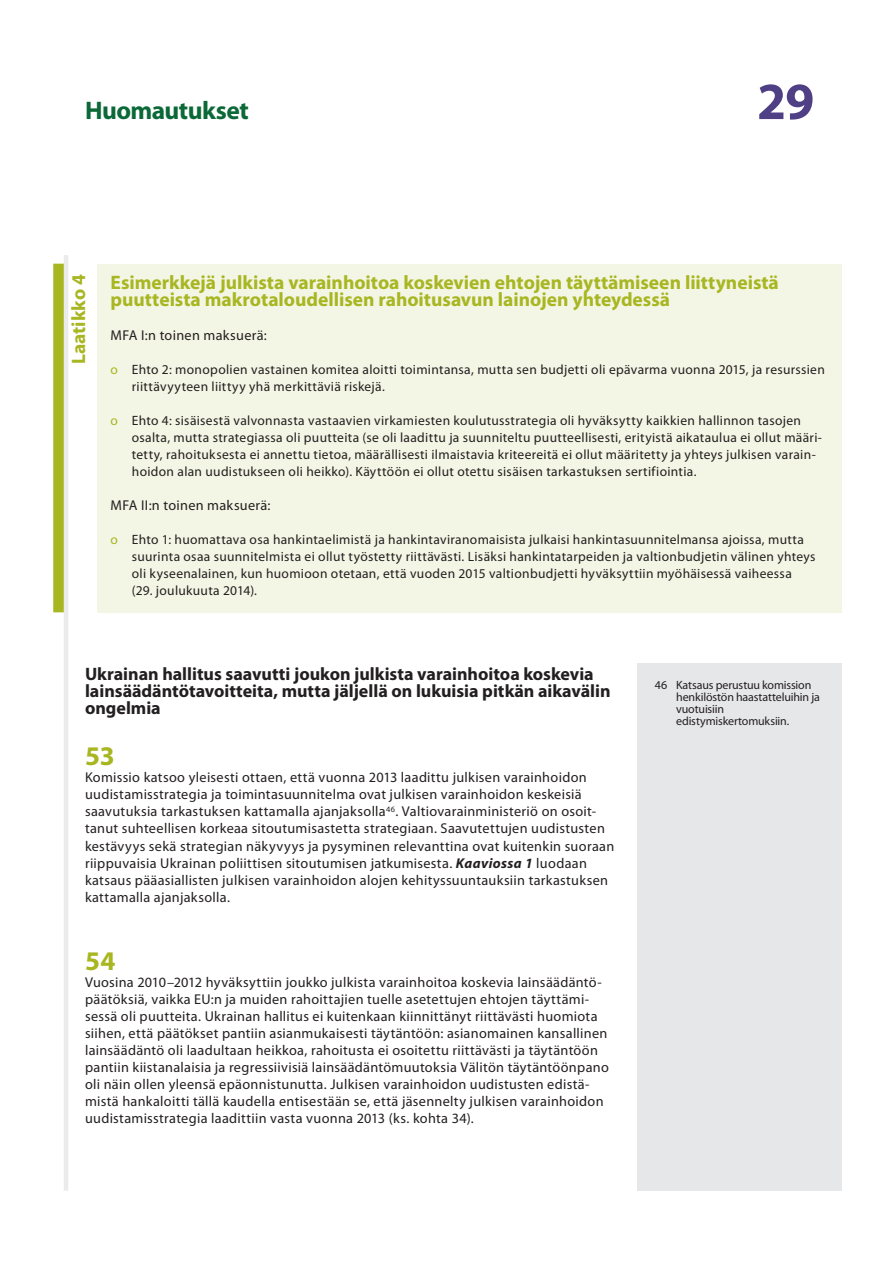
<style>
.page{position:relative;width:893px;height:1263px;background:#fff}
.page>*{position:absolute;margin:0;border:0;box-sizing:border-box;transform-origin:0 0}
.t1{font:700 52.5px "Myriad Pro";color:#4f4085}
.E_05_-_CHAP__1__TEXT{font:700 27px "Myriad Pro";color:#a7b621}
.t2{font:700 25.5px "Myriad Pro";letter-spacing:-.02em;color:#0b6938}
.F_02_-_BOX_TITRE_COL{font:700 19.5px/17px "Myriad Pro";color:#a7b621}
.F_01_-_GREEN_BOX_NUM{font:700 19.5px "Myriad Pro";letter-spacing:-.005em;color:#a7b621}
.E_04_-_CHAP__TITRE_B{font:700 18px/17px "Myriad Pro";color:#231f20}
.E_05_-_CHAP__1__TEXT-2{font:14.25px/17px "Myriad Pro";letter-spacing:.02em;color:#231f20}
.F_04_-_BOX_TEXTE{font:14.25px "Myriad Pro";letter-spacing:.025em;color:#231f20}
.t3{font:13.5px/17px "Myriad Pro";letter-spacing:.025em;color:#231f20}
.E_08_-_CHAP__FOOTNOT{font:12px/12px "Myriad Pro";letter-spacing:-.015em;color:#231f20}
.s1{color:#a7b621}
.s2{font-weight:700;font-style:italic}
</style>
<div class="page">
<hr style="left:64px;top:255px;width:4px;height:936px;background:#ebebeb">
<div style="left:638px;top:663px;width:204px;height:528px;background:#e6e7e9"></div>
<div style="left:53px;top:264px;width:11px;height:348px;background:#a7b621"></div>
<div style="left:98px;top:264px;width:744px;height:348px;background:#f4f6e5"></div>
<h3 class="t2" style="left:85px;top:94px;width:165px">Huomautukset</h3>
<h1 class="t1" style="left:757px;top:67px;width:59px">29</h1>
<p class="F_01_-_GREEN_BOX_NUM" style="left:66px;top:364px;width:92px;rotate:-90deg">Laatikko 4</p>
<p class="F_02_-_BOX_TITRE_COL" style="left:111px;top:273px;width:670px">Esimerkkejä julkista varainhoitoa koskevien ehtojen täyttämiseen liittyneistä puutteista makrotaloudellisen rahoitusavun lainojen yhteydessä</p>
<p class="F_04_-_BOX_TEXTE" style="left:111px;top:328px;width:158px">MFA I:n toinen maksuerä:</p>
<p class="t3" style="left:132px;top:361px;width:695px;text-indent:-21px"><span class="s1">ο</span> Ehto 2: monopolien vastainen komitea aloitti toimintansa, mutta sen budjetti oli epävarma vuonna 2015, ja resurssien riittävyyteen liittyy yhä merkittäviä riskejä.</p>
<p class="t3" style="left:132px;top:412px;width:692px;text-indent:-21px"><span class="s1">ο</span> Ehto 4: sisäisestä valvonnasta vastaavien virkamiesten koulutusstrategia oli hyväksytty kaikkien hallinnon tasojen osalta, mutta strategiassa oli puutteita (se oli laadittu ja suunniteltu puutteellisesti, erityistä aikataulua ei ollut määri&shy;tetty, rahoituksesta ei annettu tietoa, määrällisesti ilmaistavia kriteereitä ei ollut määritetty ja yhteys julkisen varain&shy;hoidon alan uudistukseen oli heikko). Käyttöön ei ollut otettu sisäisen tarkastuksen sertifiointia.</p>
<p class="F_04_-_BOX_TEXTE" style="left:111px;top:498px;width:162px">MFA II:n toinen maksuerä:</p>
<p class="t3" style="left:132px;top:532px;width:685px;text-indent:-21px"><span class="s1">ο</span> Ehto 1: huomattava osa hankintaelimistä ja hankintaviranomaisista julkaisi hankintasuunnitelmansa ajoissa, mutta suurinta osaa suunnitelmista ei ollut työstetty riittävästi. Lisäksi hankintatarpeiden ja valtionbudjetin välinen yhteys oli kyseenalainen, kun huomioon otetaan, että vuoden 2015 valtionbudjetti hyväksyttiin myöhäisessä vaiheessa (29. joulukuuta 2014).</p>
<p class="E_04_-_CHAP__TITRE_B" style="left:85px;top:665px;width:527px">Ukrainan hallitus saavutti joukon julkista varainhoitoa koskevia lainsäädäntötavoitteita, mutta jäljellä on lukuisia pitkän aikavälin ongelmia</p>
<p class="E_05_-_CHAP__1__TEXT" style="left:85px;top:739px;width:31px">53</p>
<p class="E_05_-_CHAP__1__TEXT-2" style="left:85px;top:769px;width:531px">Komissio katsoo yleisesti ottaen, että vuonna 2013 laadittu julkisen varainhoidon uudistamisstrategia ja toimintasuunnitelma ovat julkisen varainhoidon keskeisiä saavutuksia tarkastuksen kattamalla ajanjaksolla<sup>46</sup>. Valtiovarainministeriö on osoit&shy;tanut suhteellisen korkeaa sitoutumisastetta strategiaan. Saavutettujen uudistusten kestävyys sekä strategian näkyvyys ja pysyminen relevanttina ovat kuitenkin suoraan riippuvaisia Ukrainan poliittisen sitoutumisen jatkumisesta. <span class="s2">Kaaviossa 1</span> luodaan katsaus pääasiallisten julkisen varainhoidon alojen kehityssuuntauksiin tarkastuksen kattamalla ajanjaksolla.</p>
<p class="E_05_-_CHAP__1__TEXT" style="left:85px;top:943px;width:32px">54</p>
<p class="E_05_-_CHAP__1__TEXT-2" style="left:85px;top:973px;width:525px">Vuosina 2010–2012 hyväksyttiin joukko julkista varainhoitoa koskevia lainsäädäntö&shy;päätöksiä, vaikka EU:n ja muiden rahoittajien tuelle asetettujen ehtojen täyttämi&shy;sessä oli puutteita. Ukrainan hallitus ei kuitenkaan kiinnittänyt riittävästi huomiota siihen, että päätökset pantiin asianmukaisesti täytäntöön: asianomainen kansallinen lainsäädäntö oli laadultaan heikkoa, rahoitusta ei osoitettu riittävästi ja täytäntöön pantiin kiistanalaisia ja regressiivisiä lainsäädäntömuutoksia Välitön täytäntöönpano oli näin ollen yleensä epäonnistunutta. Julkisen varainhoidon uudistusten edistä&shy;mistä hankaloitti tällä kaudella entisestään se, että jäsennelty julkisen varainhoidon uudistamisstrategia laadittiin vasta vuonna 2013 (ks. kohta 34).</p>
<p class="E_08_-_CHAP__FOOTNOT" style="left:676px;top:680px;width:145px;text-indent:-21px">46 Katsaus perustuu komission henkilöstön haastatteluihin ja vuotuisiin edistymiskertomuksiin.</p>
</div>
